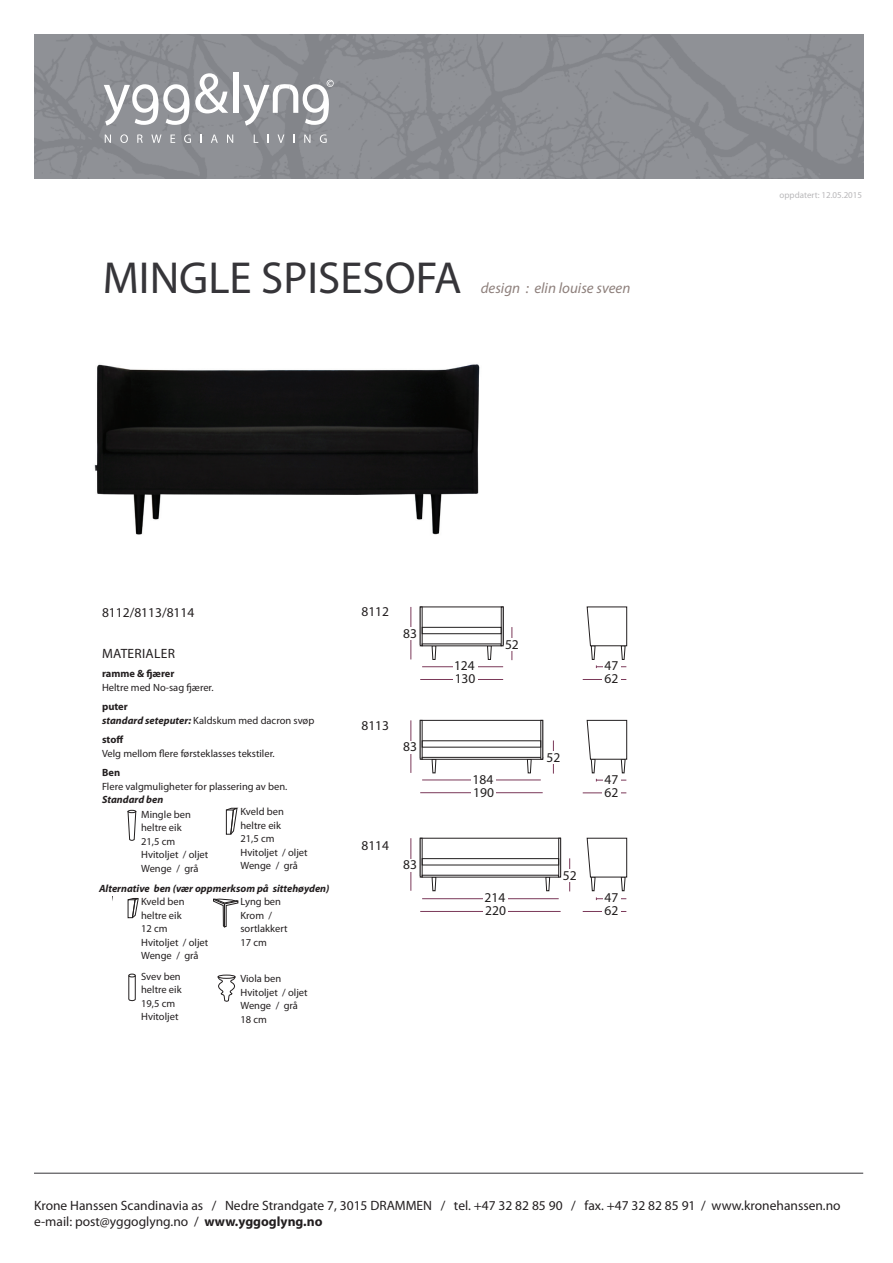
<style>
.page{position:relative;width:893px;height:1263px;background:#fff}
.page>*{position:absolute;margin:0;border:0;box-sizing:border-box;transform-origin:0 0}
.t1{font:italic 15px "Myriad Pro";color:#8e807c}
.t2{font:13.5px/16.2px "Myriad Pro";color:#231f20}
.t3{font:13.5px/13px "Myriad Pro";color:#211e1e}
.t4{font:13.5px "Myriad Pro";letter-spacing:.02em;color:#231f20}
.t5{font:10.5px/13.5px "Myriad Pro";color:#231f20}
.t6{font:italic 700 10.5px "Myriad Pro";color:#231f20}
.t7{font:700 10.5px "Myriad Pro";color:#231f20}
.t8{font:9px "Myriad Pro";color:#b9b8ba}
.s1{font-style:normal;font-size:45px;color:#363539}
.s2{font-weight:700}
.s3{font-weight:700;font-style:italic}
</style>
<div class="page">
<img style="left:94px;top:364px;width:386px;height:171px">
<hr style="left:34px;top:1173px;width:829px;height:1px;background:#363539">
<hr style="left:420px;top:679px;width:83px;height:1px;background:#7b3959">
<hr style="left:422px;top:666px;width:81px;height:1px;background:#7b3959">
<div style="left:453px;top:664px;width:25px;height:7px;background:#fff"></div>
<div style="left:453px;top:678px;width:25px;height:7px;background:#fff"></div>
<hr style="left:411px;top:607px;width:1px;height:52px;background:#7b3959">
<div style="left:407px;top:627px;width:8px;height:13px;background:#fff"></div>
<hr style="left:512px;top:627px;width:1px;height:33px;background:#7b3959">
<div style="left:508px;top:638px;width:8px;height:12px;background:#fff"></div>
<hr style="left:583px;top:679px;width:43px;height:1px;background:#7b3959">
<div style="left:602px;top:676px;width:19px;height:7px;background:#fff"></div>
<hr style="left:596px;top:780px;width:30px;height:1px;background:#7b3959">
<hr style="left:583px;top:792px;width:43px;height:1px;background:#7b3959">
<div style="left:603px;top:778px;width:18px;height:7px;background:#fff"></div>
<div style="left:602px;top:789px;width:19px;height:8px;background:#fff"></div>
<hr style="left:596px;top:898px;width:30px;height:1px;background:#7b3959">
<hr style="left:583px;top:911px;width:43px;height:1px;background:#7b3959">
<div style="left:603px;top:896px;width:18px;height:8px;background:#fff"></div>
<div style="left:602px;top:908px;width:19px;height:7px;background:#fff"></div>
<svg style="left:487px;top:646px;width:5px;height:14px"></svg>
<svg style="left:432px;top:646px;width:4px;height:14px"></svg>
<svg style="left:587px;top:606px;width:40px;height:62px"></svg>
<div style="left:420px;top:607px;width:2px;height:39px;border:1px solid #231f20"></div>
<div style="left:501px;top:607px;width:2px;height:39px;border:1px solid #231f20"></div>
<div style="left:422px;top:627px;width:79px;height:7px;border:1px solid #211e1e"></div>
<hr style="left:420px;top:792px;width:123px;height:1px;background:#7b3959">
<hr style="left:422px;top:780px;width:119px;height:1px;background:#7b3959">
<div style="left:471px;top:778px;width:25px;height:7px;background:#fff"></div>
<div style="left:471px;top:790px;width:25px;height:7px;background:#fff"></div>
<hr style="left:411px;top:720px;width:1px;height:53px;background:#7b3959">
<div style="left:407px;top:741px;width:8px;height:12px;background:#fff"></div>
<hr style="left:553px;top:740px;width:1px;height:33px;background:#7b3959">
<div style="left:549px;top:751px;width:8px;height:13px;background:#fff"></div>
<svg style="left:527px;top:759px;width:5px;height:14px"></svg>
<svg style="left:432px;top:759px;width:4px;height:14px"></svg>
<div style="left:420px;top:720px;width:123px;height:38px;border:1px solid #231f20"></div>
<svg style="left:587px;top:720px;width:40px;height:53px"></svg>
<div style="left:420px;top:720px;width:2px;height:39px;border:1px solid #231f20"></div>
<div style="left:422px;top:757px;width:121px;height:2px;border:1px solid #231f20"></div>
<div style="left:541px;top:720px;width:2px;height:39px;border:1px solid #231f20"></div>
<hr style="left:411px;top:838px;width:1px;height:53px;background:#7b3959">
<div style="left:407px;top:859px;width:8px;height:12px;background:#fff"></div>
<hr style="left:569px;top:858px;width:1px;height:33px;background:#7b3959">
<div style="left:566px;top:869px;width:8px;height:13px;background:#fff"></div>
<hr style="left:420px;top:911px;width:141px;height:1px;background:#7b3959">
<hr style="left:422px;top:898px;width:137px;height:1px;background:#7b3959">
<div style="left:483px;top:896px;width:25px;height:7px;background:#fff"></div>
<div style="left:483px;top:910px;width:25px;height:7px;background:#fff"></div>
<svg style="left:545px;top:877px;width:5px;height:14px"></svg>
<svg style="left:432px;top:877px;width:4px;height:14px"></svg>
<svg style="left:587px;top:838px;width:40px;height:53px"></svg>
<div style="left:420px;top:838px;width:2px;height:39px;border:1px solid #231f20"></div>
<div style="left:558px;top:838px;width:3px;height:39px;border:1px solid #231f20"></div>
<div style="left:422px;top:858px;width:137px;height:7px;border:1px solid #211e1e"></div>
<img style="left:34px;top:34px;width:829px;height:145px">
<div style="left:233px;top:72px;width:5px;height:41px;background:#fff"></div>
<svg style="left:104px;top:73px;width:124px;height:53px"></svg>
<svg style="left:105px;top:135px;width:6px;height:8px"></svg>
<svg style="left:120px;top:134px;width:8px;height:9px"></svg>
<svg style="left:137px;top:134px;width:6px;height:9px"></svg>
<svg style="left:151px;top:135px;width:10px;height:8px"></svg>
<svg style="left:171px;top:135px;width:4px;height:8px"></svg>
<svg style="left:184px;top:134px;width:7px;height:9px"></svg>
<svg style="left:211px;top:135px;width:7px;height:8px"></svg>
<svg style="left:227px;top:135px;width:6px;height:8px"></svg>
<svg style="left:254px;top:135px;width:4px;height:8px"></svg>
<svg style="left:267px;top:135px;width:2px;height:8px"></svg>
<svg style="left:278px;top:135px;width:6px;height:8px"></svg>
<svg style="left:304px;top:135px;width:6px;height:8px"></svg>
<svg style="left:320px;top:134px;width:7px;height:9px"></svg>
<svg style="left:243px;top:80px;width:91px;height:46px"></svg>
<svg style="left:128px;top:810px;width:8px;height:31px"></svg>
<svg style="left:226px;top:808px;width:12px;height:27px"></svg>
<svg style="left:128px;top:974px;width:8px;height:28px"></svg>
<svg style="left:213px;top:899px;width:26px;height:29px"></svg>
<svg style="left:217px;top:977px;width:19px;height:25px"></svg>
<div style="left:218px;top:975px;width:17px;height:3px;border:1px solid #231f20;border-radius:50%"></div>
<svg style="left:128px;top:898px;width:11px;height:20px"></svg>
<h1 class="t1" style="left:103px;top:279px;width:529px"><span class="s1">MINGLE SPISESOFA</span> design : elin louise sveen</h1>
<p class="t2" style="left:102px;top:604px;width:94px">8112/8113/8114</p>
<p class="t4" style="left:102px;top:645px;width:74px">MATERIALER</p>
<p class="t7" style="left:102px;top:667px;width:74px">ramme &amp; fjærer</p>
<p class="t5" style="left:102px;top:680px;width:113px">Heltre med No-sag fjærer.</p>
<p class="t5" style="left:102px;top:700px;width:214px"><span class="s2">puter<br></span><span class="s3">standard seteputer:</span> Kaldskum med dacron svøp</p>
<p class="t7" style="left:102px;top:733px;width:23px">stoff</p>
<p class="t5" style="left:102px;top:746px;width:174px">Velg mellom flere førsteklasses tekstiler.</p>
<p class="t7" style="left:102px;top:766px;width:20px">Ben</p>
<p class="t5" style="left:102px;top:779px;width:187px">Flere valgmuligheter for plassering av ben.</p>
<p class="t6" style="left:102px;top:793px;width:63px">Standard ben</p>
<p class="t5" style="left:240px;top:804px;width:69px">Kveld ben heltre eik<br>21,5 cm<br>Hvitoljet / oljet<br>Wenge / grå</p>
<p class="t5" style="left:141px;top:807px;width:69px">Mingle ben heltre eik<br>21,5 cm<br>Hvitoljet / oljet<br>Wenge / grå</p>
<p class="t5" style="left:141px;top:895px;width:69px">Kveld ben heltre eik<br>12 cm<br>Hvitoljet / oljet<br>Wenge / grå</p>
<p class="t5" style="left:141px;top:969px;width:42px">Svev ben heltre eik<br>19,5 cm<br>Hvitoljet</p>
<p class="t6" style="left:99px;top:881px;width:232px">Alternative ben (vær oppmerksom på sittehøyden)</p>
<p class="t5" style="left:240px;top:895px;width:49px">Lyng ben<br>Krom / sortlakkert<br>17 cm</p>
<p class="t5" style="left:240px;top:972px;width:69px">Viola ben<br>Hvitoljet / oljet<br>Wenge / grå<br>18 cm</p>
<p class="t2" style="left:361px;top:604px;width:29px">8112</p>
<p class="t3" style="left:403px;top:627px;width:15px">83</p>
<p class="t2" style="left:361px;top:718px;width:29px">8113</p>
<p class="t3" style="left:403px;top:740px;width:15px">83</p>
<p class="t2" style="left:361px;top:838px;width:29px">8114</p>
<p class="t3" style="left:403px;top:858px;width:15px">83</p>
<p class="t3" style="left:454px;top:659px;width:23px">124<br>130</p>
<p class="t3" style="left:505px;top:637px;width:15px">52</p>
<p class="t3" style="left:473px;top:773px;width:23px">184<br>190</p>
<p class="t3" style="left:546px;top:751px;width:15px">52</p>
<p class="t3" style="left:605px;top:659px;width:15px">47<br>62</p>
<p class="t3" style="left:605px;top:772px;width:15px">47<br>62</p>
<p class="t3" style="left:485px;top:890px;width:23px">214<br>220</p>
<p class="t3" style="left:563px;top:868px;width:15px">52</p>
<p class="t3" style="left:605px;top:891px;width:15px">47<br>62</p>
<p class="t8" style="left:780px;top:190px;width:84px">oppdatert: 12.05.2015</p>
<p class="t2" style="left:34px;top:1197px;width:808px">Krone Hanssen Scandinavia as / Nedre Strandgate 7, 3015 DRAMMEN / tel. +47 32 82 85 90 / fax. +47 32 82 85 91 / www.kronehanssen.no e-mail: post@yggoglyng.no / <span class="s2">www.yggoglyng.no</span></p>
</div>
